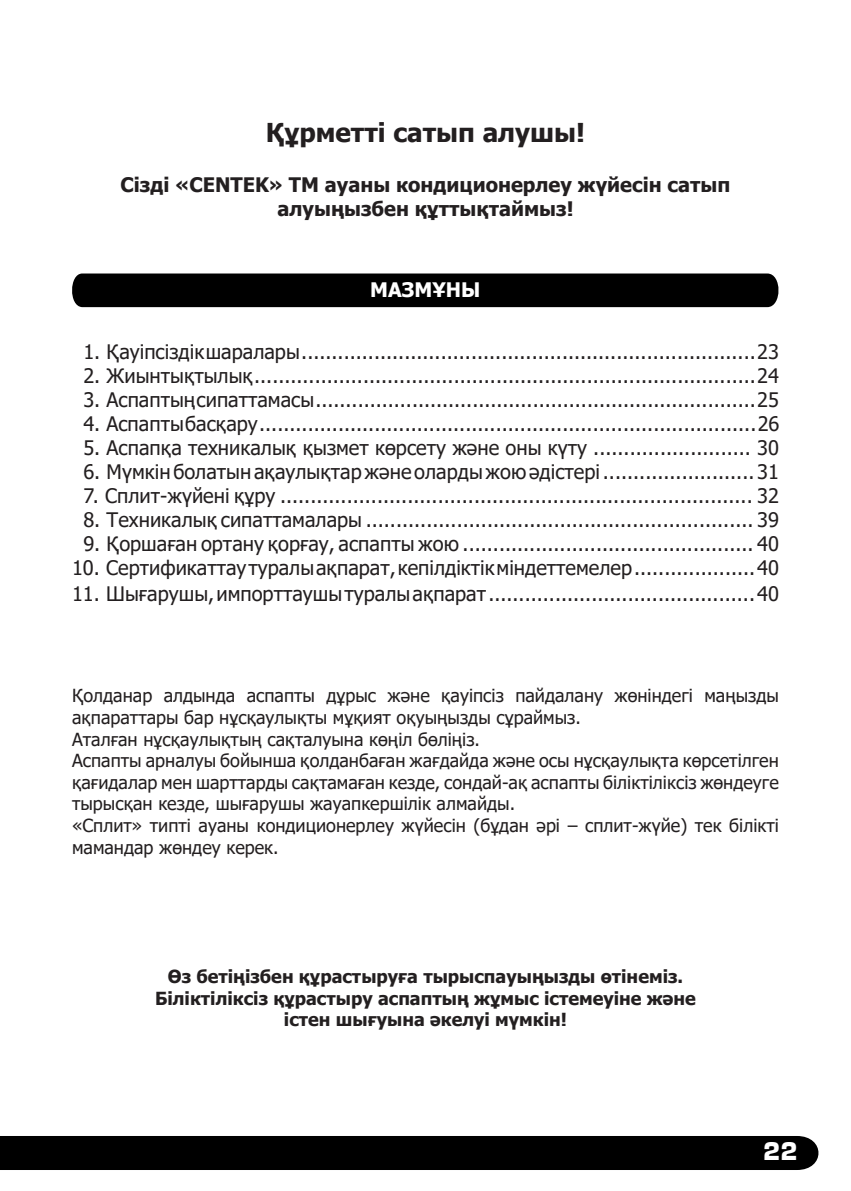
<style>
.page{position:relative;width:851px;height:1191px;background:#fff}
.page>*{position:absolute;margin:0;border:0;box-sizing:border-box;transform-origin:0 0}
.t1{font:700 26px "Tahoma";color:#231f20}
.t2{font:700 24px "Europe";color:#fff}
.t3{font:20px "Tahoma";color:#231f20}
.t4{font:700 20px/24px "Tahoma";color:#231f20;text-align:center}
.t5{font:700 20px "Tahoma";color:#fff}
.t6{font:18px/21.6px "Tahoma";color:#231f20}
.t7{font:700 18px/21.6px "Tahoma";color:#231f20;text-align:center}
</style>
<div class="page">
<div style="left:0;top:1136px;width:819px;height:34px;background:#000"></div>
<div style="left:72px;top:273px;width:707px;height:34px;background:#000"></div>
<h1 class="t1" style="left:266px;top:114px;width:321px">Құрметті сатып алушы!</h1>
<p class="t4" style="left:121px;top:174px;width:611px">Сізді «CENTEK» ТМ ауаны кондиционерлеу жүйесін сатып алуыңызбен құттықтаймыз!</p>
<p class="t5" style="left:370px;top:276px;width:112px">МАЗМҰНЫ</p>
<p class="t3" style="left:83px;top:338px;width:697px">1. Қауіпсіздік шаралары ........................................................................... 23</p>
<p class="t3" style="left:83px;top:362px;width:697px">2. Жиынтықтылық ................................................................................... 24</p>
<p class="t3" style="left:83px;top:386px;width:697px">3. Аспаптың сипаттамасы ......................................................................... 25</p>
<p class="t3" style="left:83px;top:410px;width:697px">4. Аспапты басқару .................................................................................. 26</p>
<p class="t3" style="left:83px;top:434px;width:697px">5. Аспапқа техникалық қызмет көрсету жəне оны күту .......................... 30</p>
<p class="t3" style="left:83px;top:458px;width:697px">6. Мүмкін болатын ақаулықтар жəне оларды жою əдістері ......................... 31</p>
<p class="t3" style="left:83px;top:482px;width:697px">7. Сплит-жүйені құру .............................................................................. 32</p>
<p class="t3" style="left:83px;top:506px;width:697px">8. Техникалық сипаттамалары ................................................................ 39</p>
<p class="t3" style="left:83px;top:530px;width:697px">9. Қоршаған ортану қорғау, аспапты жою ................................................ 40</p>
<p class="t3" style="left:72px;top:554px;width:708px">10. Сертификаттау туралы ақпарат, кепілдіктік міндеттемелер .................... 40</p>
<p class="t3" style="left:72px;top:581px;width:708px">11. Шығарушы, импорттаушы туралы ақпарат ............................................ 40</p>
<p class="t6" style="left:72px;top:686px;width:708px">Қолданар алдында аспапты дұрыс жəне қауіпсіз пайдалану жөніндегі маңызды ақпараттары бар нұсқаулықты мұқият оқуыңызды сұраймыз.<br>Аталған нұсқаулықтың сақталуына көңіл бөліңіз.<br>Аспапты арналуы бойынша қолданбаған жағдайда жəне осы нұсқаулықта көрсетілген қағидалар мен шарттарды сақтамаған кезде, сондай-ақ аспапты біліктіліксіз жөндеуге тырысқан кезде, шығарушы жауапкершілік алмайды.<br>«Сплит» типті ауаны кондиционерлеу жүйесін (бұдан əрі – сплит-жүйе) тек білікті мамандар жөндеу керек.</p>
<p class="t7" style="left:155px;top:966px;width:542px">Өз бетіңізбен құрастыруға тырыспауыңызды өтінеміз.<br>Біліктіліксіз құрастыру аспаптың жұмыс істемеуіне жəне істен шығуына əкелуі мүмкін!</p>
<p class="t2" style="left:763px;top:1136px;width:36px">22</p>
</div>
